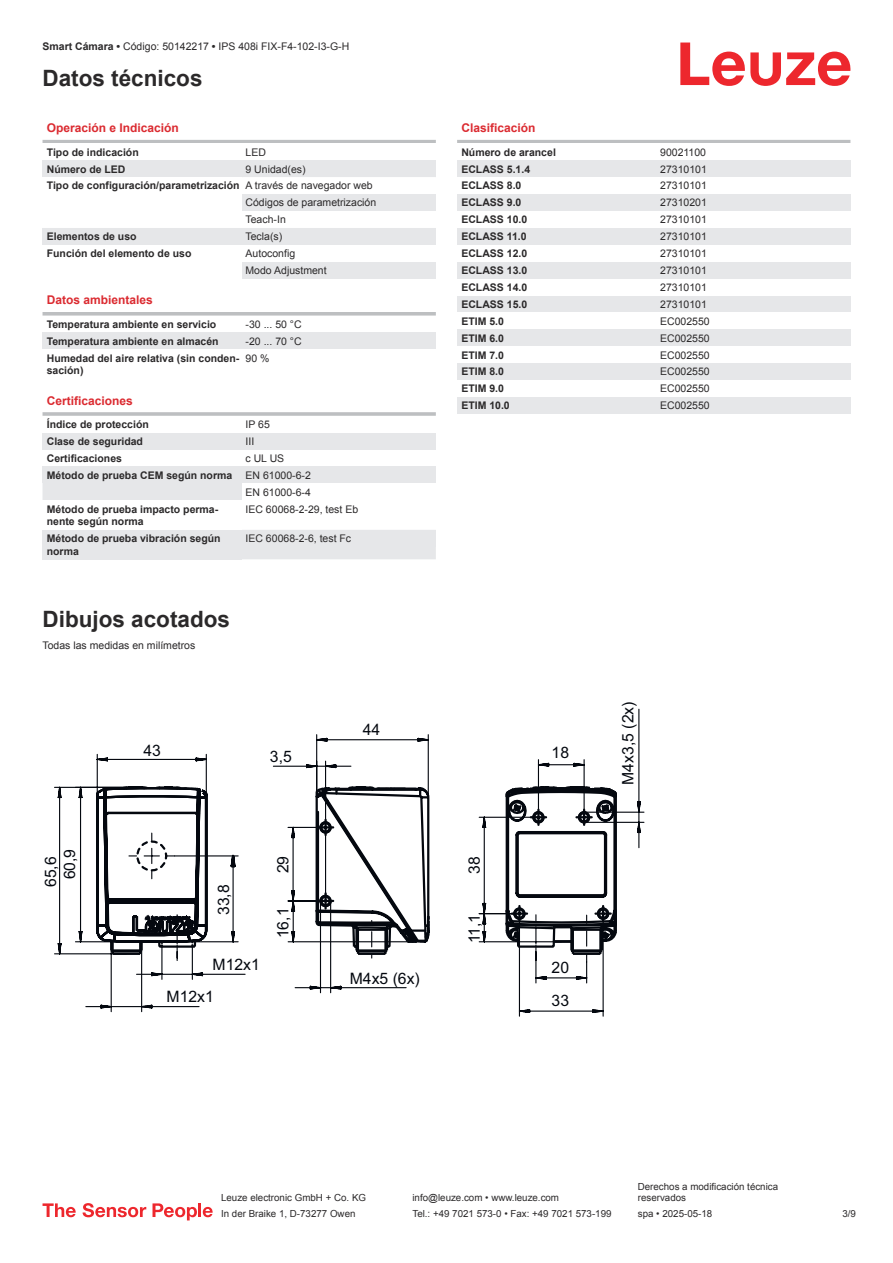
<style>
.page{position:relative;width:893px;height:1263px;background:#fff}
.page>*{position:absolute;margin:0;border:0;box-sizing:border-box;transform-origin:0 0}
.t1{font:700 22.5px "Arial";color:#2b292a}
.t2{font:15.75px/32.7px "Arial";color:#04080f}
.t3{font:700 12px "Arial";color:#db2a30}
.t4{font:700 10.5px/12.6px "Arial";color:#2b292a}
.t5{font:10.5px/17px "Arial";color:#2b292a}
.t6{font:9.75px/11.7px "Arial";color:#2b292a}
.s1{font-weight:700}
.s2{font-weight:400}
</style>
<div class="page">
<svg style="left:680px;top:43px;width:170px;height:43px"></svg>
<svg style="left:43px;top:483px;width:393px;height:76px;fill:#e6e7e9"></svg>
<hr style="left:43px;top:140px;width:393px;height:3px;background:#bdbfc1">
<div style="left:43px;top:160px;width:199px;height:17px;background:#e6e7e9"></div>
<div style="left:242px;top:160px;width:194px;height:17px;background:#e6e7e9"></div>
<div style="left:242px;top:194px;width:194px;height:17px;background:#e6e7e9"></div>
<div style="left:43px;top:228px;width:199px;height:17px;background:#e6e7e9"></div>
<div style="left:242px;top:228px;width:194px;height:17px;background:#e6e7e9"></div>
<div style="left:242px;top:262px;width:194px;height:17px;background:#e6e7e9"></div>
<svg style="left:43px;top:312px;width:393px;height:4px;background:#c4c5c7"></svg>
<div style="left:43px;top:332px;width:199px;height:17px;background:#e6e7e9"></div>
<div style="left:242px;top:332px;width:194px;height:17px;background:#e6e7e9"></div>
<hr style="left:43px;top:412px;width:393px;height:4px;background:#c7c9cb">
<div style="left:43px;top:433px;width:199px;height:17px;background:#e6e7e9"></div>
<div style="left:242px;top:433px;width:194px;height:17px;background:#e6e7e9"></div>
<div style="left:43px;top:466px;width:199px;height:17px;background:#e6e7e9"></div>
<div style="left:242px;top:466px;width:194px;height:17px;background:#e6e7e9"></div>
<div style="left:242px;top:483px;width:194px;height:17px;background:#fff"></div>
<div style="left:43px;top:500px;width:199px;height:30px;background:#fff"></div>
<div style="left:242px;top:500px;width:194px;height:17px;background:#fff"></div>
<div style="left:43px;top:530px;width:199px;height:29px;background:#e6e7e9"></div>
<div style="left:242px;top:530px;width:194px;height:17px;background:#e6e7e9"></div>
<hr style="left:457px;top:140px;width:393px;height:3px;background:#bdbfc1">
<div style="left:457px;top:160px;width:200px;height:17px;background:#e6e7e9"></div>
<div style="left:657px;top:160px;width:193px;height:17px;background:#e6e7e9"></div>
<div style="left:457px;top:194px;width:200px;height:17px;background:#e6e7e9"></div>
<div style="left:657px;top:194px;width:193px;height:17px;background:#e6e7e9"></div>
<div style="left:457px;top:228px;width:200px;height:17px;background:#e6e7e9"></div>
<div style="left:657px;top:228px;width:193px;height:17px;background:#e6e7e9"></div>
<div style="left:457px;top:262px;width:200px;height:17px;background:#e6e7e9"></div>
<div style="left:657px;top:262px;width:193px;height:17px;background:#e6e7e9"></div>
<div style="left:457px;top:296px;width:200px;height:16px;background:#e6e7e9"></div>
<div style="left:657px;top:296px;width:193px;height:16px;background:#e6e7e9"></div>
<div style="left:457px;top:329px;width:200px;height:17px;background:#e6e7e9"></div>
<div style="left:657px;top:329px;width:193px;height:17px;background:#e6e7e9"></div>
<div style="left:457px;top:363px;width:200px;height:17px;background:#e6e7e9"></div>
<div style="left:657px;top:363px;width:193px;height:17px;background:#e6e7e9"></div>
<div style="left:457px;top:397px;width:200px;height:17px;background:#e6e7e9"></div>
<div style="left:657px;top:397px;width:193px;height:17px;background:#e6e7e9"></div>
<svg style="left:43px;top:1203px;width:33px;height:14px"></svg>
<svg style="left:83px;top:1203px;width:63px;height:14px"></svg>
<svg style="left:153px;top:1203px;width:44px;height:17px"></svg>
<hr style="left:198px;top:1203px;width:3px;height:14px;background:#ed272d">
<svg style="left:203px;top:1207px;width:10px;height:10px"></svg>
<svg style="left:604px;top:708px;width:40px;height:234px"></svg>
<svg style="left:316px;top:734px;width:288px;height:283px"></svg>
<svg style="left:54px;top:753px;width:372px;height:260px"></svg>
<svg style="left:102px;top:785px;width:329px;height:173px"></svg>
<p class="t5" style="left:43px;top:39px;width:308px"><span class="s1">Smart Cámara •</span> Código: 50142217 <span class="s1">•</span> IPS 408i FIX-F4-102-I3-G-H</p>
<h1 class="t1" style="left:43px;top:70px;width:162px">Datos técnicos</h1>
<p class="t3" style="left:47px;top:123px;width:134px">Operación e Indicación</p>
<p class="t4" style="left:47px;top:147px;width:93px">Tipo de indicación</p>
<p class="t5" style="left:246px;top:144px;width:22px">LED</p>
<p class="t4" style="left:47px;top:164px;width:80px">Número de LED</p>
<p class="t5" style="left:246px;top:161px;width:62px">9 Unidad(es)</p>
<p class="t4" style="left:47px;top:180px;width:328px">Tipo de configuración/parametrización <span class="s2">A través de navegador web</span></p>
<p class="t5" style="left:246px;top:195px;width:132px">Códigos de parametrización</p>
<p class="t5" style="left:246px;top:212px;width:42px">Teach-In</p>
<p class="t4" style="left:47px;top:231px;width:91px">Elementos de uso</p>
<p class="t5" style="left:246px;top:229px;width:38px">Tecla(s)</p>
<p class="t4" style="left:47px;top:248px;width:146px">Función del elemento de uso</p>
<p class="t5" style="left:246px;top:246px;width:83px">Autoconfig<br>Modo Adjustment</p>
<p class="t3" style="left:47px;top:296px;width:108px">Datos ambientales</p>
<p class="t4" style="left:47px;top:319px;width:171px">Temperatura ambiente en servicio</p>
<p class="t5" style="left:246px;top:317px;width:58px">-30 ... 50 °C</p>
<p class="t4" style="left:47px;top:336px;width:173px">Temperatura ambiente en almacén</p>
<p class="t5" style="left:246px;top:333px;width:58px">-20 ... 70 °C</p>
<p class="t4" style="left:47px;top:353px;width:194px">Humedad del aire relativa (sin conden&shy;sación)</p>
<p class="t5" style="left:246px;top:350px;width:25px">90 %</p>
<p class="t3" style="left:47px;top:396px;width:88px">Certificaciones</p>
<p class="t4" style="left:47px;top:419px;width:104px">Índice de protección</p>
<p class="t5" style="left:246px;top:417px;width:26px">IP 65</p>
<p class="t4" style="left:47px;top:436px;width:98px">Clase de seguridad</p>
<p class="t5" style="left:246px;top:434px;width:10px">III</p>
<p class="t4" style="left:47px;top:453px;width:77px">Certificaciones</p>
<p class="t5" style="left:246px;top:451px;width:40px">c UL US</p>
<p class="t4" style="left:47px;top:470px;width:187px">Método de prueba CEM según norma</p>
<p class="t5" style="left:246px;top:467px;width:67px">EN 61000-6-2<br>EN 61000-6-4</p>
<p class="t4" style="left:47px;top:503px;width:173px">Método de prueba impacto perma&shy;nente según norma</p>
<p class="t5" style="left:246px;top:501px;width:114px">IEC 60068-2-29, test Eb</p>
<p class="t4" style="left:47px;top:533px;width:175px">Método de prueba vibración según norma</p>
<p class="t5" style="left:246px;top:531px;width:107px">IEC 60068-2-6, test Fc</p>
<h1 class="t1" style="left:43px;top:610px;width:189px">Dibujos acotados</h1>
<p class="t5" style="left:43px;top:638px;width:154px">Todas las medidas en milímetros</p>
<h2 class="t2" style="left:42px;top:887px;width:40px;line-height:19.2px;text-align:center;rotate:-90deg">65,6<br>60,9</h2>
<h2 class="t2" style="left:143px;top:735px;width:19px">43</h2>
<h2 class="t2" style="left:270px;top:741px;width:23px">3,5</h2>
<h2 class="t2" style="left:209px;top:915px;width:32px;rotate:-90deg">33,8</h2>
<h2 class="t2" style="left:213px;top:950px;width:49px">M12x1</h2>
<h2 class="t2" style="left:167px;top:981px;width:49px">M12x1</h2>
<h2 class="t2" style="left:268px;top:873px;width:19px;rotate:-90deg">29</h2>
<h2 class="t2" style="left:268px;top:938px;width:32px;rotate:-90deg">16,1</h2>
<h2 class="t2" style="left:363px;top:714px;width:19px">44</h2>
<h2 class="t2" style="left:350px;top:963px;width:72px">M4x5 (6x)</h2>
<p class="t3" style="left:461px;top:123px;width:76px">Clasificación</p>
<p class="t4" style="left:461px;top:147px;width:96px">Número de arancel</p>
<p class="t5" style="left:660px;top:144px;width:47px">90021100</p>
<p class="t4" style="left:461px;top:164px;width:70px">ECLASS 5.1.4</p>
<p class="t5" style="left:660px;top:161px;width:48px">27310101</p>
<p class="t4" style="left:461px;top:180px;width:62px">ECLASS 8.0</p>
<p class="t5" style="left:660px;top:178px;width:48px">27310101</p>
<p class="t4" style="left:461px;top:197px;width:62px">ECLASS 9.0</p>
<p class="t5" style="left:660px;top:195px;width:48px">27310201</p>
<p class="t4" style="left:461px;top:214px;width:67px">ECLASS 10.0</p>
<p class="t5" style="left:660px;top:212px;width:48px">27310101</p>
<p class="t4" style="left:461px;top:231px;width:67px">ECLASS 11.0</p>
<p class="t5" style="left:660px;top:229px;width:48px">27310101</p>
<p class="t4" style="left:461px;top:248px;width:67px">ECLASS 12.0</p>
<p class="t5" style="left:660px;top:246px;width:48px">27310101</p>
<p class="t4" style="left:461px;top:265px;width:67px">ECLASS 13.0</p>
<p class="t5" style="left:660px;top:263px;width:48px">27310101</p>
<p class="t4" style="left:461px;top:282px;width:67px">ECLASS 14.0</p>
<p class="t5" style="left:660px;top:280px;width:48px">27310101</p>
<p class="t4" style="left:461px;top:299px;width:67px">ECLASS 15.0</p>
<p class="t5" style="left:660px;top:297px;width:48px">27310101</p>
<p class="t4" style="left:461px;top:316px;width:44px">ETIM 5.0</p>
<p class="t5" style="left:660px;top:313px;width:51px">EC002550</p>
<p class="t4" style="left:461px;top:333px;width:44px">ETIM 6.0</p>
<p class="t5" style="left:660px;top:330px;width:51px">EC002550</p>
<p class="t4" style="left:461px;top:349px;width:44px">ETIM 7.0</p>
<p class="t5" style="left:660px;top:347px;width:51px">EC002550</p>
<p class="t4" style="left:461px;top:366px;width:44px">ETIM 8.0</p>
<p class="t5" style="left:660px;top:364px;width:51px">EC002550</p>
<p class="t4" style="left:461px;top:383px;width:44px">ETIM 9.0</p>
<p class="t5" style="left:660px;top:381px;width:51px">EC002550</p>
<p class="t4" style="left:461px;top:400px;width:50px">ETIM 10.0</p>
<p class="t5" style="left:660px;top:398px;width:51px">EC002550</p>
<h2 class="t2" style="left:459px;top:874px;width:19px;rotate:-90deg">38</h2>
<h2 class="t2" style="left:459px;top:943px;width:31px;rotate:-90deg">11,1</h2>
<h2 class="t2" style="left:552px;top:737px;width:19px">18</h2>
<h2 class="t2" style="left:613px;top:785px;width:85px;rotate:-90deg">M4x3,5 (2x)</h2>
<h2 class="t2" style="left:552px;top:953px;width:19px">20<br>33</h2>
<p class="t6" style="left:221px;top:1193px;width:146px">Leuze electronic GmbH + Co. KG</p>
<p class="t6" style="left:412px;top:1193px;width:148px">info@leuze.com • www.leuze.com</p>
<p class="t6" style="left:638px;top:1181px;width:142px">Derechos a modificación técnica reservados</p>
<p class="t6" style="left:221px;top:1209px;width:136px">In der Braike 1, D-73277 Owen</p>
<p class="t6" style="left:412px;top:1209px;width:201px">Tel.: +49 7021 573-0 • Fax: +49 7021 573-199</p>
<p class="t6" style="left:638px;top:1209px;width:76px">spa • 2025-05-18</p>
<p class="t6" style="left:842px;top:1209px;width:15px">3 /9</p>
</div>
